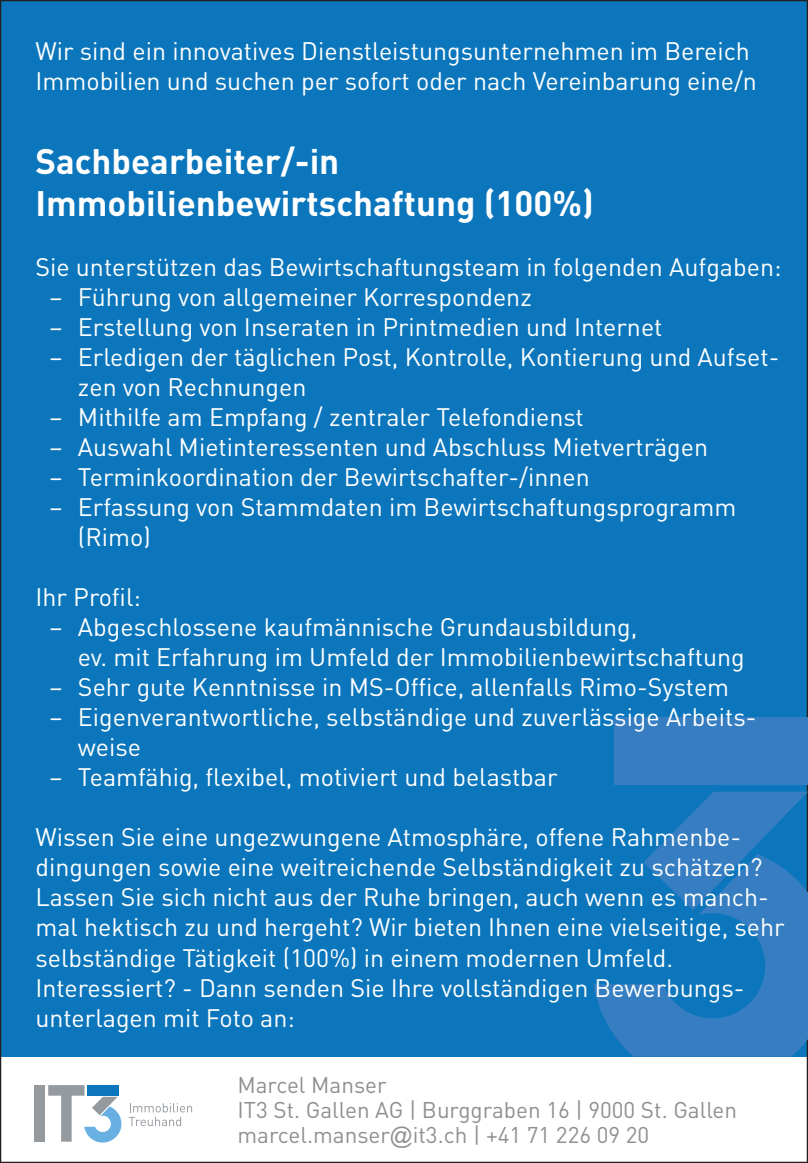
<style>
.page{position:relative;width:808px;height:1163px;background:#fff}
.page>*{position:absolute;margin:0;border:0;box-sizing:border-box;transform-origin:0 0}
.t1{font:700 35px "DIN Pro";color:#fff}
.t2{font:25px/30px "DIN Pro";color:#fff}
.t3{font:22.5px "DIN Pro";color:#8e9092}
.s1{font-family:"Arial"}
</style>
<div class="page">
<div style="left:1px;top:1px;width:806px;height:1056px;background:#0b76bc"></div>
<div style="left:35px;top:1084px;width:10px;height:57px;background:#959a9f"></div>
<svg style="left:48px;top:1085px;width:74px;height:57px"></svg>
<div style="left:87px;top:1084px;width:32px;height:11px;background:#0b76bc"></div>
<svg style="left:129px;top:1103px;width:63px;height:22px"></svg>
<svg style="left:594px;top:910px;width:214px;height:146px;fill:#2f7cc0"></svg>
<svg style="left:643px;top:791px;width:165px;height:119px"></svg>
<div style="left:615px;top:716px;width:193px;height:68px;background:#367ec1"></div>
<p class="t2" style="left:35px;top:35px;width:723px">Wir sind ein innovatives Dienstleistungsunternehmen im Bereich<br>Immobilien und suchen per sofort oder nach Vereinbarung eine/n</p>
<p class="t1" style="left:35px;top:137px;width:305px">Sachbearbeiter/-in</p>
<p class="t1" style="left:35px;top:179px;width:560px">Immobilienbewirtschaftung (100%)</p>
<p class="t2" style="left:35px;top:251px;width:747px">Sie unterstützen das Bewirtschaftungsteam in folgenden Aufgaben:</p>
<p class="t2" style="left:50px;top:281px;width:484px">– Führung von allgemeiner Korrespondenz</p>
<p class="t2" style="left:50px;top:311px;width:614px">– Erstellung von Inseraten in Printmedien und Internet</p>
<p class="t2" style="left:78px;top:341px;width:703px;text-indent:-28px">– Erledigen der täglichen Post, Kontrolle, Kontierung und Aufset&shy;zen von Rechnungen</p>
<p class="t2" style="left:50px;top:401px;width:536px">– Mithilfe am Empfang / zentraler Telefondienst</p>
<p class="t2" style="left:50px;top:431px;width:660px">– Auswahl Mietinteressenten und Abschluss Mietverträgen</p>
<p class="t2" style="left:50px;top:461px;width:542px">– Terminkoordination der Bewirtschafter-/innen</p>
<p class="t2" style="left:78px;top:491px;width:660px;text-indent:-28px">– Erfassung von Stammdaten im Bewirtschaftungsprogramm (Rimo)</p>
<p class="t2" style="left:35px;top:581px;width:107px">Ihr Profil:</p>
<p class="t2" style="left:78px;top:611px;width:668px;text-indent:-28px">– Abgeschlossene kaufmännische Grundausbildung,<br>ev. mit Erfahrung im Umfeld der Immobilienbewirtschaftung</p>
<p class="t2" style="left:50px;top:671px;width:681px">– Sehr gute Kenntnisse in MS-Office, allenfalls Rimo-System</p>
<p class="t2" style="left:78px;top:701px;width:680px;text-indent:-28px">– Eigenverantwortliche, selbständige und zuverlässige Arbeits&shy;weise</p>
<p class="t2" style="left:50px;top:761px;width:509px">– Teamfähig, flexibel, motiviert und belastbar</p>
<p class="t2" style="left:35px;top:821px;width:751px">Wissen Sie eine ungezwungene Atmosphäre, offene Rahmenbe&shy;dingungen sowie eine weitreichende Selbständigkeit zu schätzen?<br>Lassen Sie sich nicht aus der Ruhe bringen, auch wenn es manch&shy;mal hektisch zu und hergeht? Wir bieten Ihnen eine vielseitige, sehr selbständige Tätigkeit (100%) in einem modernen Umfeld.</p>
<p class="t2" style="left:35px;top:971px;width:711px">Interessiert? - Dann senden Sie Ihre vollständigen Bewerbungs&shy;unterlagen mit Foto an:</p>
<p class="t3" style="left:237px;top:1069px;width:151px">Marcel Manser</p>
<p class="t3" style="left:237px;top:1094px;width:501px">IT3 St. Gallen AG | Burggraben 16 | 9000 St. Gallen</p>
<p class="t3" style="left:237px;top:1119px;width:413px">marcel.manser<span class="s1">@</span>it3.ch | +41 71 226 09 20</p>
</div>
